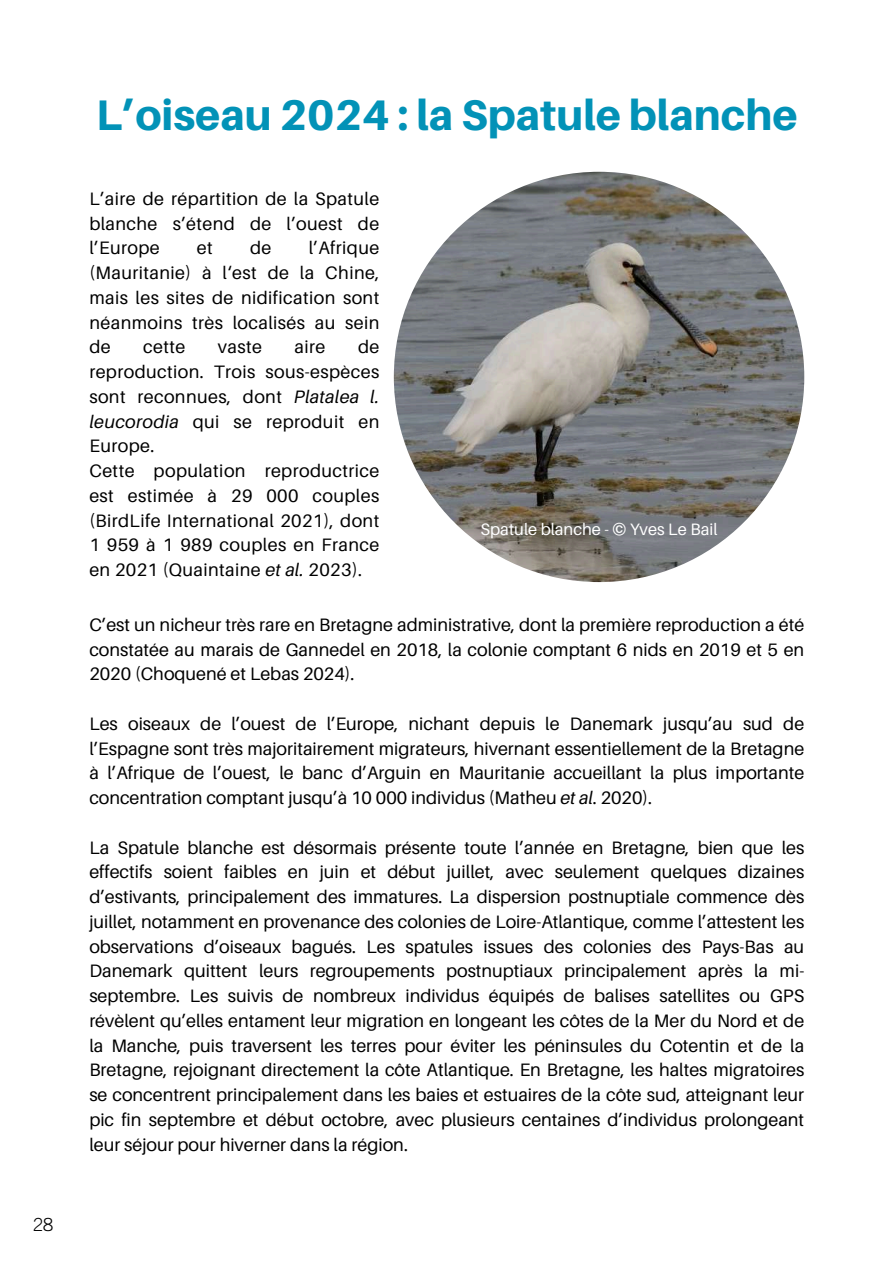
<style>
.page{position:relative;width:894px;height:1264px;background:#fff}
.page>*{position:absolute;margin:0;border:0;box-sizing:border-box;transform-origin:0 0}
.t1{font:800 42.75px "Aileron";color:#0292b7}
.t2{font:18px/24.8px "Aileron";letter-spacing:.02em;color:#000;text-align:justify}
.t3{font:300 18px "Trade Gothic";color:#000}
.t4{font:16.5px "Aileron";color:#fff}
.s1{font-style:italic}
</style>
<div class="page">
<img style="left:394px;top:172px;width:410px;height:410px;border-radius:50%">
<p class="t3" style="left:33px;top:1213px;width:22px">28</p>
<h1 class="t1" style="left:96px;top:89px;width:702px">L’oiseau 2024 : la Spatule blanche</h1>
<p class="t2" style="left:89px;top:186px;width:291px">L’aire de répartition de la Spatule blanche s’étend de l’ouest de l’Europe</p>
<p class="t2" style="left:89px;top:235px;width:291px;text-indent:219px">l’Afrique (Mauritanie) à l‘est de la Chine, mais les sites de nidification sont néanmoins très localisés au sein de</p>
<p class="t2" style="left:197px;top:235px;width:17px">et</p>
<p class="t2" style="left:250px;top:235px;width:23px">de</p>
<p class="t2" style="left:89px;top:334px;width:291px;text-align:left;text-indent:268px">de reproduction. Trois sous-espèces sont reconnues, dont <span class="s1">Platalea l. leucorodia</span> qui se reproduit en<br>Europe.<br>Cette population reproductrice est estimée à 29 000 couples (BirdLife International 2021), dont<br>1 959 à 1 989 couples en France en 2021 (Quaintaine <span class="s1">et al.</span> 2023).</p>
<p class="t2" style="left:143px;top:334px;width:44px">cette</p>
<p class="t2" style="left:218px;top:334px;width:46px">vaste</p>
<p class="t2" style="left:294px;top:334px;width:32px">aire</p>
<p class="t4" style="left:480px;top:519px;width:238px">Spatule blanche - © Yves Le Bail</p>
<p class="t2" style="left:89px;top:611px;width:716px">C’est un nicheur très rare en Bretagne administrative, dont la première reproduction a été constatée au marais de Gannedel en 2018, la colonie comptant 6 nids en 2019 et 5 en 2020 (Choquené et Lebas 2024).</p>
<p class="t2" style="left:89px;top:710px;width:716px">Les oiseaux de l’ouest de l’Europe, nichant depuis le Danemark jusqu’au sud de l’Espagne sont très majoritairement migrateurs, hivernant essentiellement de la Bretagne à l’Afrique de l’ouest, le banc d’Arguin en Mauritanie accueillant la plus importante concentration comptant jusqu’à 10 000 individus (Matheu <span class="s1">et al</span>. 2020).</p>
<p class="t2" style="left:89px;top:834px;width:716px">La Spatule blanche est désormais présente toute l’année en Bretagne, bien que les effectifs soient faibles en juin et début juillet, avec seulement quelques dizaines d’estivants, principalement des immatures. La dispersion postnuptiale commence dès juillet, notamment en provenance des colonies de Loire-Atlantique, comme l’attestent les observations d’oiseaux bagués. Les spatules issues des colonies des Pays-Bas au Danemark quittent leurs regroupements postnuptiaux principalement après la mi&shy;septembre. Les suivis de nombreux individus équipés de balises satellites ou GPS révèlent qu’elles entament leur migration en longeant les côtes de la Mer du Nord et de la Manche, puis traversent les terres pour éviter les péninsules du Cotentin et de la Bretagne, rejoignant directement la côte Atlantique. En Bretagne, les haltes migratoires se concentrent principalement dans les baies et estuaires de la côte sud, atteignant leur pic fin septembre et début octobre, avec plusieurs centaines d’individus prolongeant leur séjour pour hiverner dans la région.</p>
</div>
